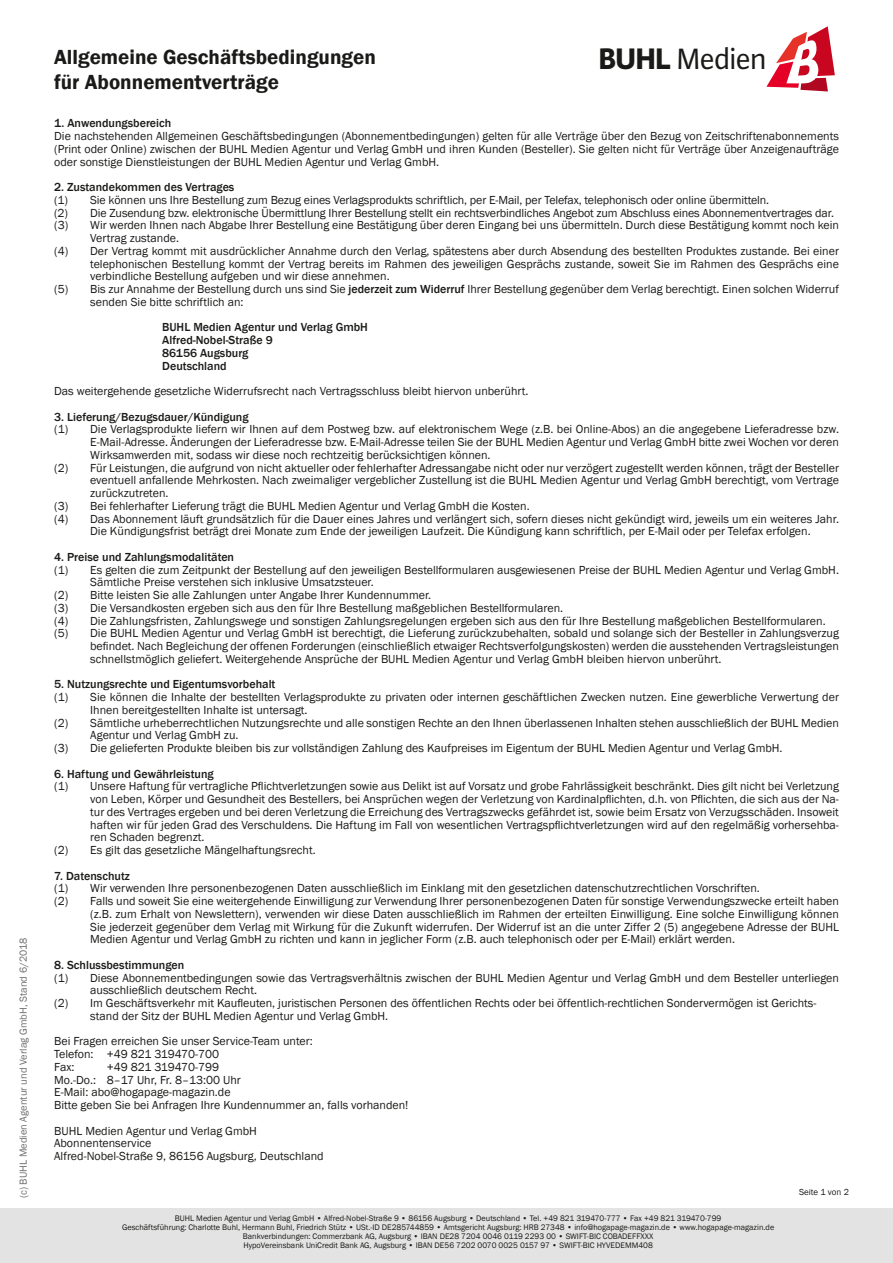
<style>
.page{position:relative;width:893px;height:1263px;background:#fff}
.page>*{position:absolute;margin:0;border:0;box-sizing:border-box;transform-origin:0 0}
.t1{font:31.35px "Plus Sans Pro";letter-spacing:-.035em;color:#1a1a18}
.t2{font:600 21px/25.2px "Franklin Gothic";color:#1a1a18}
.t3{font:12px/12.8px "Franklin Gothic";color:#1a1a18}
.t4{font:500 12px/12.8px "Franklin Gothic";color:#1a1a18}
.t5{font:10.5px "Franklin Gothic";color:#6f6f6e}
.t6{font:9px "Franklin Gothic";color:#1a1a18}
.t7{font:8.25px/9px "Franklin Gothic";color:#1a1a18;text-align:center}
.s1{font-weight:800}
.s2{font-weight:500}
</style>
<div class="page">
<div style="left:0;top:1209px;width:893px;height:54px;background:#e3e3e3"></div>
<svg style="left:766px;top:26px;width:69px;height:65px"></svg>
<p class="t5" style="left:17px;top:1198px;width:262px;rotate:-90deg">(c) BUHL Medien Agentur und Verlag GmbH, Stand 6/2018</p>
<h1 class="t1" style="left:599px;top:38px;width:170px"><span class="s1">BUHL</span> Medien</h1>
<h2 class="t2" style="left:54px;top:44px;width:323px">Allgemeine Geschäftsbedingungen für Abonnementverträge</h2>
<p class="t4" style="left:54px;top:117px;width:119px">1. Anwendungsbereich</p>
<p class="t3" style="left:54px;top:130px;width:786px;text-align:justify">Die nachstehenden Allgemeinen Geschäftsbedingungen (Abonnementbedingungen) gelten für alle Verträge über den Bezug von Zeitschriftenabonnements (Print oder Online) zwischen der BUHL Medien Agentur und Verlag GmbH und ihren Kunden (Besteller). Sie gelten nicht für Verträge über Anzeigenaufträge oder sonstige Dienstleistungen der BUHL Medien Agentur und Verlag GmbH.</p>
<p class="t4" style="left:54px;top:181px;width:182px">2. Zustandekommen des Vertrages</p>
<p class="t3" style="left:54px;top:194px;width:717px">(1) Sie können uns Ihre Bestellung zum Bezug eines Verlagsprodukts schriftlich, per E-Mail, per Telefax, telephonisch oder online übermitteln.</p>
<p class="t3" style="left:54px;top:207px;width:781px">(2) Die Zusendung bzw. elektronische Übermittlung Ihrer Bestellung stellt ein rechtsverbindliches Angebot zum Abschluss eines Abonnementvertrages dar.</p>
<p class="t3" style="left:54px;top:219px;width:786px">(3) Wir werden Ihnen nach Abgabe Ihrer Bestellung eine Bestätigung über deren Eingang bei uns übermitteln. Durch diese Bestätigung kommt noch kein</p>
<p class="t3" style="left:90px;top:232px;width:90px">Vertrag zustande.</p>
<p class="t3" style="left:54px;top:245px;width:786px">(4) Der Vertrag kommt mit ausdrücklicher Annahme durch den Verlag, spätestens aber durch Absendung des bestellten Produktes zustande. Bei einer</p>
<p class="t3" style="left:90px;top:258px;width:750px">telephonischen Bestellung kommt der Vertrag bereits im Rahmen des jeweiligen Gesprächs zustande, soweit Sie im Rahmen des Gesprächs eine</p>
<p class="t3" style="left:90px;top:270px;width:301px">verbindliche Bestellung aufgeben und wir diese annehmen.</p>
<p class="t3" style="left:54px;top:283px;width:786px">(5) Bis zur Annahme der Bestellung durch uns sind Sie <span class="s2">jederzeit zum Widerruf</span> Ihrer Bestellung gegenüber dem Verlag berechtigt. Einen solchen Widerruf</p>
<p class="t3" style="left:90px;top:296px;width:155px">senden Sie bitte schriftlich an:</p>
<p class="t4" style="left:162px;top:321px;width:207px">BUHL Medien Agentur und Verlag GmbH<br>Alfred-Nobel-Straße 9<br>86156 Augsburg<br>Deutschland</p>
<p class="t3" style="left:54px;top:385px;width:476px">Das weitergehende gesetzliche Widerrufsrecht nach Vertragsschluss bleibt hiervon unberührt.</p>
<p class="t4" style="left:54px;top:410px;width:196px">3. Lieferung/Bezugsdauer/Kündigung</p>
<p class="t3" style="left:54px;top:423px;width:786px">(1) Die Verlagsprodukte liefern wir Ihnen auf dem Postweg bzw. auf elektronischem Wege (z.B. bei Online-Abos) an die angegebene Lieferadresse bzw.</p>
<p class="t3" style="left:90px;top:436px;width:750px">E-Mail-Adresse. Änderungen der Lieferadresse bzw. E-Mail-Adresse teilen Sie der BUHL Medien Agentur und Verlag GmbH bitte zwei Wochen vor deren</p>
<p class="t3" style="left:90px;top:449px;width:402px">Wirksamwerden mit, sodass wir diese noch rechtzeitig berücksichtigen können.</p>
<p class="t3" style="left:54px;top:461px;width:786px">(2) Für Leistungen, die aufgrund von nicht aktueller oder fehlerhafter Adressangabe nicht oder nur verzögert zugestellt werden können, trägt der Besteller</p>
<p class="t3" style="left:90px;top:474px;width:750px">eventuell anfallende Mehrkosten. Nach zweimaliger vergeblicher Zustellung ist die BUHL Medien Agentur und Verlag GmbH berechtigt, vom Vertrage</p>
<p class="t3" style="left:90px;top:487px;width:80px">zurückzutreten.</p>
<p class="t3" style="left:54px;top:500px;width:477px">(3) Bei fehlerhafter Lieferung trägt die BUHL Medien Agentur und Verlag GmbH die Kosten.</p>
<p class="t3" style="left:54px;top:512px;width:786px">(4) Das Abonnement läuft grundsätzlich für die Dauer eines Jahres und verlängert sich, sofern dieses nicht gekündigt wird, jeweils um ein weiteres Jahr.</p>
<p class="t3" style="left:90px;top:525px;width:722px">Die Kündigungsfrist beträgt drei Monate zum Ende der jeweiligen Laufzeit. Die Kündigung kann schriftlich, per E-Mail oder per Telefax erfolgen.</p>
<p class="t4" style="left:54px;top:551px;width:181px">4. Preise und Zahlungsmodalitäten</p>
<p class="t3" style="left:54px;top:563px;width:786px">(1) Es gelten die zum Zeitpunkt der Bestellung auf den jeweiligen Bestellformularen ausgewiesenen Preise der BUHL Medien Agentur und Verlag GmbH.</p>
<p class="t3" style="left:90px;top:576px;width:285px">Sämtliche Preise verstehen sich inklusive Umsatzsteuer.</p>
<p class="t3" style="left:54px;top:589px;width:379px">(2) Bitte leisten Sie alle Zahlungen unter Angabe Ihrer Kundennummer.</p>
<p class="t3" style="left:54px;top:602px;width:510px">(3) Die Versandkosten ergeben sich aus den für Ihre Bestellung maßgeblichen Bestellformularen.</p>
<p class="t3" style="left:54px;top:614px;width:773px">(4) Die Zahlungsfristen, Zahlungswege und sonstigen Zahlungsregelungen ergeben sich aus den für Ihre Bestellung maßgeblichen Bestellformularen.</p>
<p class="t3" style="left:54px;top:627px;width:786px">(5) Die BUHL Medien Agentur und Verlag GmbH ist berechtigt, die Lieferung zurückzubehalten, sobald und solange sich der Besteller in Zahlungsverzug</p>
<p class="t3" style="left:90px;top:640px;width:750px">befindet. Nach Begleichung der offenen Forderungen (einschließlich etwaiger Rechtsverfolgungskosten) werden die ausstehenden Vertragsleistungen</p>
<p class="t3" style="left:90px;top:653px;width:633px">schnellstmöglich geliefert. Weitergehende Ansprüche der BUHL Medien Agentur und Verlag GmbH bleiben hiervon unberührt.</p>
<p class="t4" style="left:54px;top:678px;width:223px">5. Nutzungsrechte und Eigentumsvorbehalt</p>
<p class="t3" style="left:54px;top:691px;width:786px">(1) Sie können die Inhalte der bestellten Verlagsprodukte zu privaten oder internen geschäftlichen Zwecken nutzen. Eine gewerbliche Verwertung der</p>
<p class="t3" style="left:90px;top:704px;width:219px">Ihnen bereitgestellten Inhalte ist untersagt.</p>
<p class="t3" style="left:54px;top:716px;width:786px">(2) Sämtliche urheberrechtlichen Nutzungsrechte und alle sonstigen Rechte an den Ihnen überlassenen Inhalten stehen ausschließlich der BUHL Medien</p>
<p class="t3" style="left:90px;top:729px;width:150px">Agentur und Verlag GmbH zu.</p>
<p class="t3" style="left:54px;top:742px;width:730px">(3) Die gelieferten Produkte bleiben bis zur vollständigen Zahlung des Kaufpreises im Eigentum der BUHL Medien Agentur und Verlag GmbH.</p>
<p class="t4" style="left:54px;top:767px;width:161px">6. Haftung und Gewährleistung</p>
<p class="t3" style="left:54px;top:780px;width:786px">(1) Unsere Haftung für vertragliche Pflichtverletzungen sowie aus Delikt ist auf Vorsatz und grobe Fahrlässigkeit beschränkt. Dies gilt nicht bei Verletzung</p>
<p class="t3" style="left:90px;top:793px;width:750px">von Leben, Körper und Gesundheit des Bestellers, bei Ansprüchen wegen der Verletzung von Kardinalpflichten, d.h. von Pflichten, die sich aus der Na-</p>
<p class="t3" style="left:90px;top:806px;width:750px">tur des Vertrages ergeben und bei deren Verletzung die Erreichung des Vertragszwecks gefährdet ist, sowie beim Ersatz von Verzugsschäden. Insoweit</p>
<p class="t3" style="left:90px;top:818px;width:750px">haften wir für jeden Grad des Verschuldens. Die Haftung im Fall von wesentlichen Vertragspflichtverletzungen wird auf den regelmäßig vorhersehba-</p>
<p class="t3" style="left:90px;top:831px;width:116px">ren Schaden begrenzt.</p>
<p class="t3" style="left:54px;top:844px;width:263px">(2) Es gilt das gesetzliche Mängelhaftungsrecht.</p>
<p class="t4" style="left:54px;top:869px;width:77px">7. Datenschutz</p>
<p class="t3" style="left:54px;top:882px;width:707px">(1) Wir verwenden Ihre personenbezogenen Daten ausschließlich im Einklang mit den gesetzlichen datenschutzrechtlichen Vorschriften.</p>
<p class="t3" style="left:54px;top:895px;width:786px">(2) Falls und soweit Sie eine weitergehende Einwilligung zur Verwendung Ihrer personenbezogenen Daten für sonstige Verwendungszwecke erteilt haben</p>
<p class="t3" style="left:90px;top:908px;width:750px">(z.B. zum Erhalt von Newslettern), verwenden wir diese Daten ausschließlich im Rahmen der erteilten Einwilligung. Eine solche Einwilligung können</p>
<p class="t3" style="left:90px;top:920px;width:750px">Sie jederzeit gegenüber dem Verlag mit Wirkung für die Zukunft widerrufen. Der Widerruf ist an die unter Ziffer 2 (5) angegebene Adresse der BUHL</p>
<p class="t3" style="left:90px;top:933px;width:646px">Medien Agentur und Verlag GmbH zu richten und kann in jeglicher Form (z.B. auch telephonisch oder per E-Mail) erklärt werden.</p>
<p class="t4" style="left:54px;top:958px;width:132px">8. Schlussbestimmungen</p>
<p class="t3" style="left:54px;top:971px;width:786px">(1) Diese Abonnementbedingungen sowie das Vertragsverhältnis zwischen der BUHL Medien Agentur und Verlag GmbH und dem Besteller unterliegen</p>
<p class="t3" style="left:90px;top:984px;width:168px">ausschließlich deutschem Recht.</p>
<p class="t3" style="left:54px;top:997px;width:764px">(2) Im Geschäftsverkehr mit Kaufleuten, juristischen Personen des öffentlichen Rechts oder bei öffentlich-rechtlichen Sondervermögen ist Gerichts-</p>
<p class="t3" style="left:90px;top:1010px;width:300px">stand der Sitz der BUHL Medien Agentur und Verlag GmbH.</p>
<p class="t3" style="left:54px;top:1035px;width:260px">Bei Fragen erreichen Sie unser Service-Team unter:<br>Telefon: +49 821 319470-700<br>Fax:</p>
<p class="t3" style="left:54px;top:1061px;width:356px;text-indent:52px">+49 821 319470-799<br>Mo.-Do.: 8–17 Uhr, Fr. 8–13:00 Uhr<br>E-Mail: abo@hogapage-magazin.de<br>Bitte geben Sie bei Anfragen Ihre Kundennummer an, falls vorhanden!</p>
<p class="t3" style="left:54px;top:1124px;width:271px">BUHL Medien Agentur und Verlag GmbH<br>Abonnentenservice<br>Alfred-Nobel-Straße 9, 86156 Augsburg, Deutschland</p>
<p class="t7" style="left:122px;top:1214px;width:654px">BUHL Medien Agentur und Verlag GmbH • Alfred-Nobel-Straße 9 • 86156 Augsburg • Deutschland • Tel. +49 821 319470-777 • Fax +49 821 319470-799<br>Geschäftsführung: Charlotte Buhl, Hermann Buhl, Friedrich Stütz • USt.-ID DE285744859 • Amtsgericht Augsburg: HRB 27348 • info@hogapage-magazin.de • www.hogapage-magazin.de Bankverbindungen: Commerzbank AG, Augsburg • IBAN DE28 7204 0046 0119 2293 00 • SWIFT-BIC COBADEFFXXX<br>HypoVereinsbank UniCredit Bank AG, Augsburg • IBAN DE56 7202 0070 0025 0157 97 • SWIFT-BIC HYVEDEMM408</p>
<p class="t6" style="left:799px;top:1187px;width:51px">Seite 1 von 2</p>
</div>
